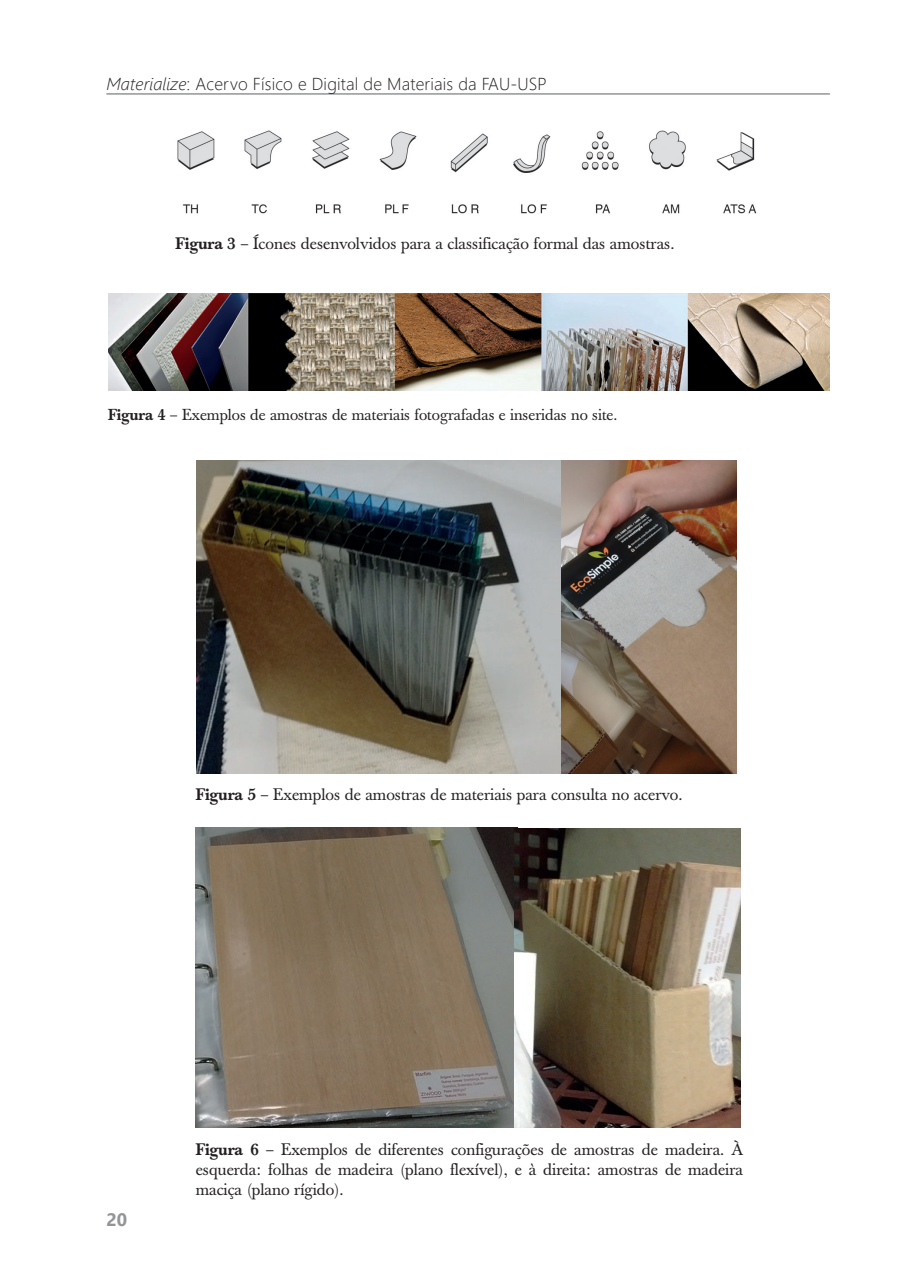
<style>
.page{position:relative;width:915px;height:1285px;background:#fff}
.page>*{position:absolute;margin:0;border:0;box-sizing:border-box;transform-origin:0 0}
.t1{font:700 18px "Segoe UI";color:#939598}
.t2{font:300 17.25px "Segoe UI";letter-spacing:.01em;color:#231f20}
.t3{font:16.5px/19.8px "Baskerville";color:#231f20;text-align:justify}
.t4{font:15.75px "Baskerville";color:#231f20}
.s1{font-style:italic}
.s2{font-weight:500}
</style>
<div class="page">
<hr style="left:106px;top:93px;width:723px;height:2px;background:#939598">
<img style="left:177px;top:130px;width:580px;height:84px">
<img style="left:108px;top:293px;width:721px;height:97px">
<img style="left:196px;top:460px;width:540px;height:313px">
<img style="left:195px;top:827px;width:322px;height:300px">
<img style="left:514px;top:828px;width:226px;height:299px">
<p class="t2" style="left:106px;top:70px;width:442px"><span class="s1">Materialize</span>: Acervo Físico e Digital de Materiais da FAU-USP</p>
<p class="t3" style="left:176px;top:234px;width:500px"><span class="s2">Figura 3</span> – Ícones desenvolvidos para a classificação formal das amostras.</p>
<p class="t4" style="left:108px;top:405px;width:510px"><span class="s2">Figura 4</span> – Exemplos de amostras de materiais fotografadas e inseridas no site.</p>
<p class="t3" style="left:196px;top:784px;width:488px"><span class="s2">Figura 5</span> – Exemplos de amostras de materiais para consulta no acervo.</p>
<p class="t1" style="left:106px;top:1204px;width:22px">20</p>
<p class="t3" style="left:196px;top:1139px;width:548px"><span class="s2">Figura 6</span> – Exemplos de diferentes configurações de amostras de madeira. À esquerda: folhas de madeira (plano flexível), e à direita: amostras de madeira maciça (plano rígido).</p>
</div>
